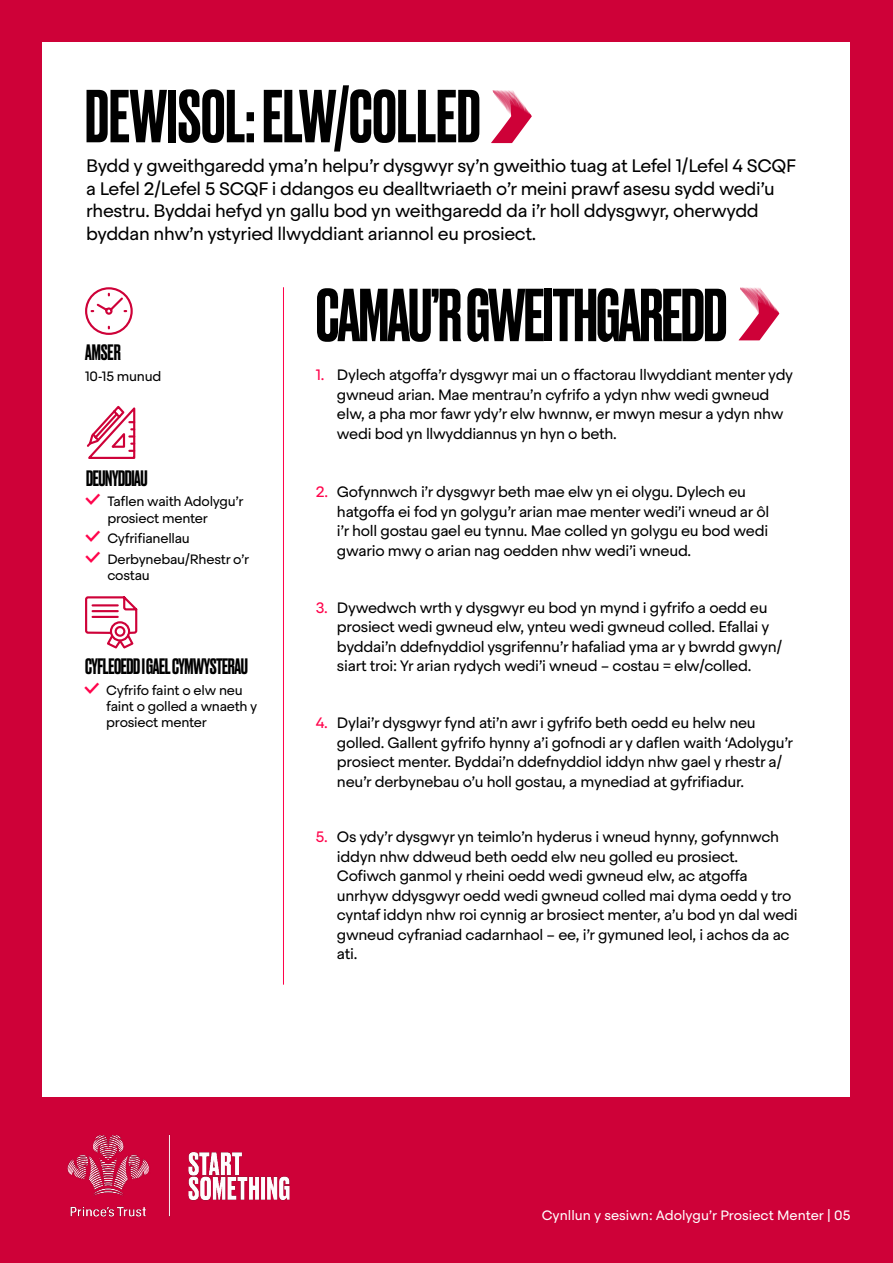
<style>
.page{position:relative;width:893px;height:1263px;background:#ce0138}
.page>*{position:absolute;margin:0;border:0;box-sizing:border-box;transform-origin:0 0}
.t1{font:500 70.5px "Druk";letter-spacing:-.02em;color:#000}
.t2{font:500 70.5px "Druk";color:#000}
.t3{font:500 21px "Druk";letter-spacing:-.02em;color:#000}
.t4{font:18px/22.5px "Steradian";letter-spacing:-.02em;color:#000}
.t5{font:15px/19.5px "Steradian";letter-spacing:-.02em;color:#000}
.t6{font:13.5px/16.2px "Steradian";letter-spacing:-.02em;color:#000}
.t7{font:13.5px "Steradian";color:#fff}
.s1{color:#ff034b}
</style>
<div class="page">
<div style="left:43px;top:43px;width:807px;height:1054px;background:#fff"></div>
<svg style="left:491px;top:90px;width:41px;height:53px"></svg>
<hr style="left:283px;top:287px;width:1px;height:698px;background:#ff034b">
<svg style="left:85px;top:287px;width:48px;height:48px"></svg>
<svg style="left:739px;top:287px;width:40px;height:53px"></svg>
<img style="left:67px;top:1134px;width:223px;height:83px">
<svg style="left:87px;top:405px;width:49px;height:54px"></svg>
<svg style="left:85px;top:596px;width:53px;height:53px"></svg>
<h1 class="t2" style="left:85px;top:68px;width:397px">DEWISOL: ELW/COLLED</h1>
<p class="t4" style="left:86px;top:154px;width:711px">Bydd y gweithgaredd yma’n helpu’r dysgwyr sy’n gweithio tuag at Lefel 1/Lefel 4 SCQF a Lefel 2/Lefel 5 SCQF i ddangos eu dealltwriaeth o’r meini prawf asesu sydd wedi’u rhestru. Byddai hefyd yn gallu bod yn weithgaredd da i’r holl ddysgwyr, oherwydd byddan nhw’n ystyried llwyddiant ariannol eu prosiect.</p>
<h2 class="t3" style="left:85px;top:338px;width:37px">AMSER</h2>
<p class="t6" style="left:85px;top:368px;width:78px">10-15 munud</p>
<h2 class="t3" style="left:86px;top:464px;width:63px">DEUNYDDIAU</h2>
<p class="t6" style="left:107px;top:494px;width:138px">Taflen waith Adolygu’r prosiect menter</p>
<p class="t6" style="left:107px;top:528px;width:143px;line-height:20.4px">Cyfrifianellau<br>Derbynebau/Rhestr o’r</p>
<p class="t6" style="left:107px;top:567px;width:44px">costau</p>
<h2 class="t3" style="left:85px;top:652px;width:164px">CYFLEOEDD I GAEL CYMWYSTERAU</h2>
<p class="t6" style="left:106px;top:682px;width:153px">Cyfrifo faint o elw neu faint o golled a wnaeth y prosiect menter</p>
<h1 class="t1" style="left:316px;top:267px;width:413px">CAMAU’R GWEITHGAREDD</h1>
<p class="t5" style="left:337px;top:365px;width:458px;text-indent:-21px"><span class="s1">1.</span> Dylech atgoffa’r dysgwyr mai un o ffactorau llwyddiant menter ydy gwneud arian. Mae mentrau’n cyfrifo a ydyn nhw wedi gwneud elw, a pha mor fawr ydy’r elw hwnnw, er mwyn mesur a ydyn nhw wedi bod yn llwyddiannus yn hyn o beth.</p>
<p class="t5" style="left:337px;top:482px;width:434px;text-indent:-21px"><span class="s1">2.</span> Gofynnwch i’r dysgwyr beth mae elw yn ei olygu. Dylech eu hatgoffa ei fod yn golygu’r arian mae menter wedi’i wneud ar ôl i’r holl gostau gael eu tynnu. Mae colled yn golygu eu bod wedi gwario mwy o arian nag oedden nhw wedi’i wneud.</p>
<p class="t5" style="left:337px;top:598px;width:447px;text-indent:-21px"><span class="s1">3.</span> Dywedwch wrth y dysgwyr eu bod yn mynd i gyfrifo a oedd eu prosiect wedi gwneud elw, ynteu wedi gwneud colled. Efallai y byddai’n ddefnyddiol ysgrifennu’r hafaliad yma ar y bwrdd gwyn/ siart troi: Yr arian rydych wedi’i wneud – costau = elw/colled.</p>
<p class="t5" style="left:337px;top:713px;width:458px;text-indent:-21px"><span class="s1">4.</span> Dylai’r dysgwyr fynd ati’n awr i gyfrifo beth oedd eu helw neu golled. Gallent gyfrifo hynny a’i gofnodi ar y daflen waith ‘Adolygu’r prosiect menter. Byddai’n ddefnyddiol iddyn nhw gael y rhestr a/ neu’r derbynebau o’u holl gostau, a mynediad at gyfrifiadur.</p>
<p class="t5" style="left:337px;top:827px;width:462px;text-indent:-21px"><span class="s1">5.</span> Os ydy’r dysgwyr yn teimlo’n hyderus i wneud hynny, gofynnwch iddyn nhw ddweud beth oedd elw neu golled eu prosiect.<br>Cofiwch ganmol y rheini oedd wedi gwneud elw, ac atgoffa unrhyw ddysgwyr oedd wedi gwneud colled mai dyma oedd y tro cyntaf iddyn nhw roi cynnig ar brosiect menter, a’u bod yn dal wedi gwneud cyfraniad cadarnhaol – ee, i’r gymuned leol, i achos da ac ati.</p>
<p class="t7" style="left:542px;top:1207px;width:310px">Cynllun y sesiwn: Adolygu’r Prosiect Menter | 05</p>
</div>
